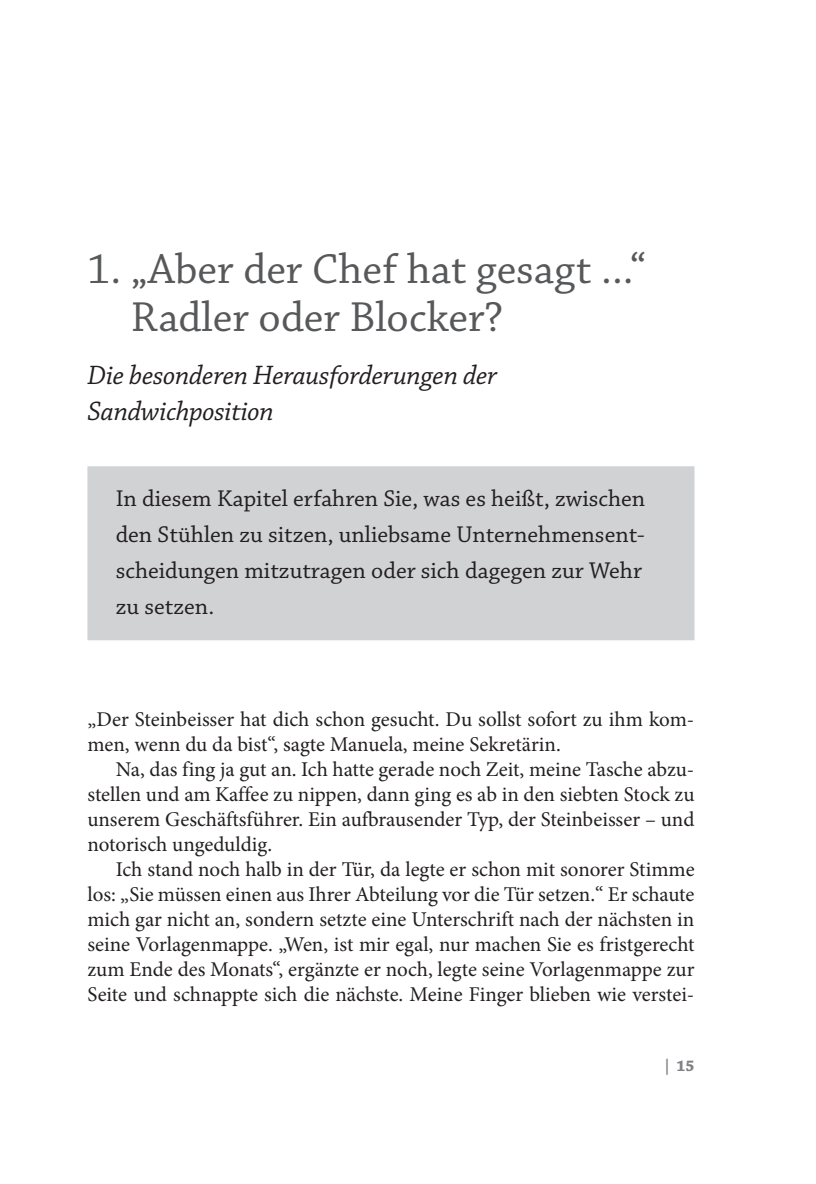
<style>
.page{position:relative;width:816px;height:1184px;background:#fff}
.page>*{position:absolute;margin:0;border:0;box-sizing:border-box;transform-origin:0 0}
.t1{font:44px/48px "Chaparral Pro";color:#57585a}
.t2{font:italic 28px/36px "Chaparral Pro";letter-spacing:-.01em;color:#231f20}
.t3{font:24px/36px "Chaparral Pro";color:#231f20}
.t4{font:21px/25px "Minion Pro";letter-spacing:-.005em;color:#231f20;text-align:justify}
.t5{font:700 16px "Chaparral Pro";color:#808285}
</style>
<div class="page">
<div style="left:87px;top:466px;width:607px;height:174px;background:#d1d2d4"></div>
<h1 class="t1" style="left:131px;top:246px;width:516px;text-indent:-44px">1. „Aber der Chef hat gesagt ...“<br>Radler oder Blocker?</h1>
<h2 class="t2" style="left:87px;top:358px;width:411px">Die besonderen Herausforderungen der<br>Sandwichposition</h2>
<p class="t3" style="left:116px;top:481px;width:531px">In diesem Kapitel erfahren Sie, was es heißt, zwischen den Stühlen zu sitzen, unliebsame Unternehmensent&shy;scheidungen mitzutragen oder sich dagegen zur Wehr zu setzen.</p>
<p class="t4" style="left:87px;top:707px;width:608px">„Der Steinbeisser hat dich schon gesucht. Du sollst sofort zu ihm kom&shy;men, wenn du da bist“, sagte Manuela, meine Sekretärin.</p>
<p class="t4" style="left:87px;top:757px;width:608px;text-indent:28px">Na, das fing ja gut an. Ich hatte gerade noch Zeit, meine Tasche abzu&shy;stellen und am Kaffee zu nippen, dann ging es ab in den siebten Stock zu unserem Geschäftsführer. Ein aufbrausender Typ, der Steinbeisser – und notorisch ungeduldig.</p>
<p class="t4" style="left:87px;top:857px;width:608px;text-indent:28px">Ich stand noch halb in der Tür, da legte er schon mit sonorer Stimme los: „Sie müssen einen aus Ihrer Abteilung vor die Tür setzen.“ Er schaute mich gar nicht an, sondern setzte eine Unterschrift nach der nächsten in seine Vorlagenmappe. „Wen, ist mir egal, nur machen Sie es fristgerecht zum Ende des Monats“, ergänzte er noch, legte seine Vorlagenmappe zur Seite und schnappte sich die nächste. Meine Finger blieben wie verstei-</p>
<p class="t5" style="left:676px;top:1057px;width:20px">15</p>
</div>
